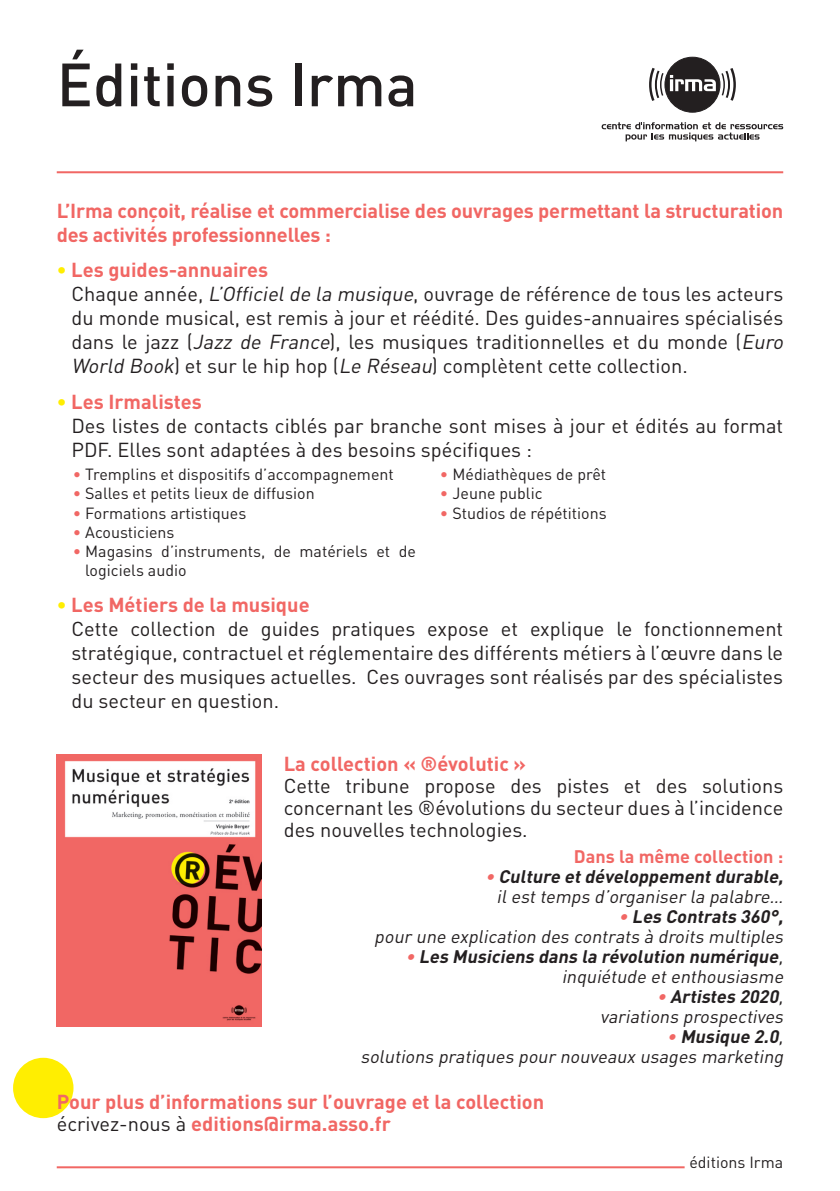
<style>
.page{position:relative;width:840px;height:1191px;background:#fff}
.page>*{position:absolute;margin:0;border:0;box-sizing:border-box;transform-origin:0 0}
.t1{font:500 60px "DIN";color:#231f20}
.t2{font:20px/24px "DIN";color:#231f20}
.t3{font:700 20px/24px "DIN";letter-spacing:-.01em;color:#f16764}
.t4{font:italic 18px/20px "DIN";color:#231f20;text-align:right}
.t5{font:italic 700 18px/20px "DIN";color:#231f20;text-align:right}
.t6{font:700 18px "DIN";color:#f16764}
.t7{font:16px/19.2px "DIN";color:#231f20}
.s1{font-weight:700;color:#ffee01}
.s2{font-weight:700;color:#f16764}
.s3{font-style:italic}
.s4{color:#f16764}
.s5{font-weight:700}
.s6{font-weight:400}
.s7{font-weight:400;color:#231f20}
</style>
<div class="page">
<img style="left:57px;top:754px;width:204px;height:272px">
<hr style="left:57px;top:171px;width:725px;height:2px;background:#f16764">
<hr style="left:57px;top:1166px;width:627px;height:2px;background:#f16764">
<div style="left:13px;top:1057px;width:60px;height:61px;background:#ffee01;border-radius:50%"></div>
<svg style="left:601px;top:122px;width:181px;height:19px"></svg>
<div style="left:664px;top:57px;width:55px;height:55px;background:#231f20;border-radius:50%"></div>
<svg style="left:649px;top:65px;width:87px;height:39px"></svg>
<h1 class="t1" style="left:57px;top:46px;width:362px">Éditions Irma</h1>
<p class="t3" style="left:57px;top:198px;width:727px">L’I rma conçoit, réalise et commercialise des ouvrages permettant la structuration des activités professionnelles :</p>
<p class="t2" style="left:71px;top:258px;width:717px;text-indent:-15px"><span class="s1">•</span> <span class="s2">Les guides-annuaires<br></span>Chaque année, <span class="s3">L’Officielde la musique</span>, ouvrage de référence de tous les acteurs du monde musical, est remis à jour et réédité. Des guides-annuaires spécialisés dans le jazz (<span class="s3">Jazz de France</span>), les musiques traditionnelles et du monde (<span class="s3">Euro World Book</span>) et sur le hip hop (<span class="s3">Le Réseau</span>) complètent cette collection.</p>
<p class="t2" style="left:71px;top:389px;width:712px;text-indent:-15px"><span class="s1">•</span> <span class="s2">Les I rmalistes<br></span>Des listes de contacts ciblés par branche sont mises à jour et édités au format<br>PDF. Elles sont adaptées à des besoins spécifiques :</p>
<p class="t7" style="left:73px;top:464px;width:322px"><span class="s4">•</span> Tremplins et dispositifs d’accompagnement</p>
<p class="t7" style="left:73px;top:484px;width:243px"><span class="s4">•</span> Salles et petits lieux de diffusion</p>
<p class="t7" style="left:73px;top:503px;width:175px"><span class="s4">•</span> Formations artistiques</p>
<p class="t7" style="left:73px;top:522px;width:103px"><span class="s4">•</span> Acousticiens</p>
<p class="t7" style="left:85px;top:541px;width:332px;text-indent:-12px"><span class="s4">•</span> Magasins d’instruments, de matériels et de logiciels audio</p>
<p class="t7" style="left:440px;top:464px;width:167px"><span class="s4">•</span> Médiathèques de prêt</p>
<p class="t7" style="left:440px;top:484px;width:104px"><span class="s4">•</span> Jeune public</p>
<p class="t7" style="left:440px;top:503px;width:168px"><span class="s4">•</span> Studios de répétitions</p>
<p class="t2" style="left:71px;top:592px;width:713px;text-indent:-15px"><span class="s1">•</span> <span class="s2">Les Métiers de la musique<br></span>Cette collection de guides pratiques expose et explique le fonctionnement stratégique, contractuel et réglementaire des différents métiers à l’œuvre dans le secteur des musiques actuelles. Ces ouvrages sont réalisés par des spécialistes du secteur en question.</p>
<p class="t3" style="left:283px;top:751px;width:244px">La collection « ®évolutic »</p>
<p class="t2" style="left:283px;top:774px;width:500px;line-height:22px;text-align:justify">Cette tribune propose des pistes et des solutions concernant les ®évolutions du secteur dues à l’incidence des nouvelles technologies.</p>
<p class="t6" style="left:573px;top:844px;width:211px">Dans la même collection :</p>
<p class="t4" style="left:485px;top:865px;width:303px"><span class="s2">•</span> <span class="s5">Culture etdéveloppementdurable, </span>ilesttemps d’organiser la palabre…</p>
<p class="t4" style="left:374px;top:905px;width:414px"><span class="s2">•</span> <span class="s5">Les Contrats 360°,<br></span>pour une explication des contrats à droits multiples</p>
<p class="t5" style="left:405px;top:945px;width:382px"><span class="s4">•</span> Les Musiciens dans la révolution numérique<span class="s6">, inquiétude etenthousiasme</span></p>
<p class="t4" style="left:600px;top:985px;width:188px"><span class="s2">•</span> <span class="s5">Artistes 2020</span>, variations prospectives</p>
<p class="t4" style="left:360px;top:1025px;width:428px"><span class="s2">•</span> <span class="s5">Musique 2.0</span>,<br>solutions pratiques pour nouveaux usages marketing</p>
<p class="t3" style="left:57px;top:1090px;width:489px;line-height:22px">Pour plus d’informations sur l’ouvrage et la collection <span class="s7">écrivez-nous à</span> editions@irma.asso.fr</p>
<p class="t7" style="left:689px;top:1152px;width:95px">éditions Irma</p>
</div>
